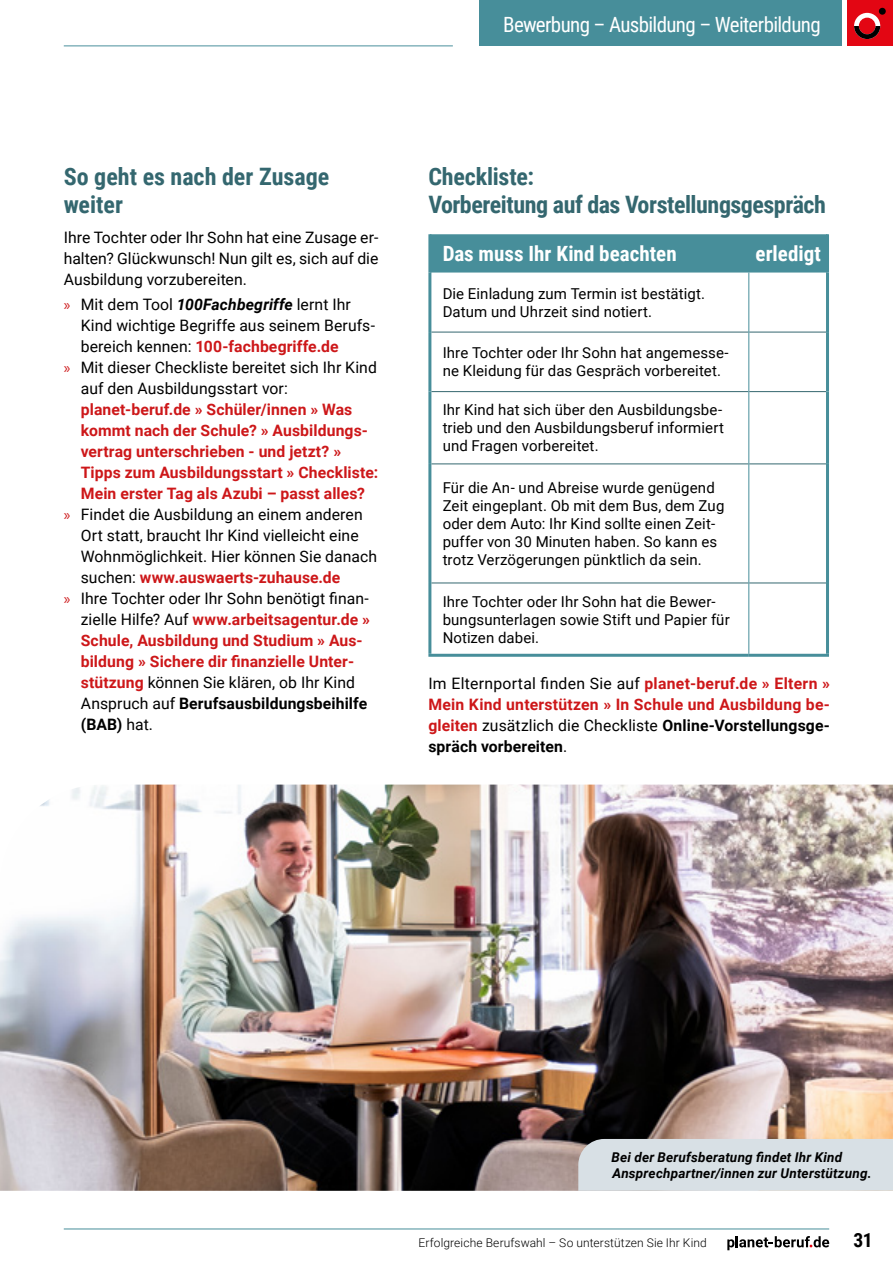
<style>
.page{position:relative;width:893px;height:1263px;background:#fff}
.page>*{position:absolute;margin:0;border:0;box-sizing:border-box;transform-origin:0 0}
.H2_Headline_im_Fließtext{font:700 24px/28.8px "Roboto Condensed";letter-spacing:-.015em;color:#34676f}
.t1{font:21px "Roboto Condensed";letter-spacing:-.03em;color:#fff}
.t2{font:700 21px "Roboto Condensed";color:#fff}
.t3{font:700 19.5px "Roboto Condensed";color:#000}
.p_Fliesstext{font:700 15.75px/21px "Roboto";letter-spacing:.005em;color:#cd1719}
.p_Fliesstext-2{font:15.75px/21px "Roboto";letter-spacing:.005em;color:#000}
.p_Tabellentexte{font:15px/18px "Roboto";letter-spacing:.01em;color:#000}
.t4{font:italic 700 13.5px/16.2px "Roboto";letter-spacing:.015em;color:#000}
.t5{font:300 12px "Roboto";letter-spacing:.01em;color:#000}
.s1{font-family:"Myriad Pro";color:#cd1719}
.s2{font-weight:700;font-style:italic}
.s3{font-weight:700;color:#cd1719}
.s4{font-family:"Myriad Pro";font-weight:400}
.s5{font-weight:400;color:#000}
.s6{color:#000}
</style>
<div class="page">
<hr style="left:64px;top:46px;width:389px;height:1px;background:#478e9a">
<hr style="left:64px;top:1228px;width:765px;height:1px;background:#478e9a">
<div style="left:479px;top:0;width:363px;height:46px;background:#478e9a"></div>
<div style="left:847px;top:0;width:46px;height:46px;background:#e30613"></div>
<svg style="left:727px;top:1236px;width:102px;height:14px"></svg>
<svg style="left:854px;top:13px;width:26px;height:13px"></svg>
<svg style="left:854px;top:26px;width:26px;height:13px"></svg>
<div style="left:879px;top:8px;width:7px;height:7px;background:#000;border-radius:50%"></div>
<img style="left:0;top:784px;width:893px;height:407px">
<div style="left:578px;top:1139px;width:315px;height:52px;background:#d8e0e5"></div>
<div style="left:431px;top:234px;width:395px;height:39px;background:#478e9a"></div>
<hr style="left:431px;top:332px;width:317px;height:1px;background:#34676f">
<hr style="left:749px;top:332px;width:77px;height:1px;background:#34676f">
<hr style="left:431px;top:391px;width:317px;height:1px;background:#34676f">
<hr style="left:749px;top:391px;width:77px;height:1px;background:#34676f">
<hr style="left:431px;top:463px;width:317px;height:1px;background:#34676f">
<hr style="left:749px;top:463px;width:77px;height:1px;background:#34676f">
<hr style="left:431px;top:583px;width:317px;height:1px;background:#34676f">
<hr style="left:749px;top:583px;width:77px;height:1px;background:#34676f">
<hr style="left:428px;top:234px;width:3px;height:39px;background:#478e9a">
<hr style="left:428px;top:273px;width:3px;height:59px;background:#478e9a">
<hr style="left:428px;top:332px;width:3px;height:60px;background:#478e9a">
<hr style="left:428px;top:392px;width:3px;height:72px;background:#478e9a">
<hr style="left:428px;top:464px;width:3px;height:119px;background:#478e9a">
<hr style="left:428px;top:583px;width:3px;height:71px;background:#478e9a">
<hr style="left:748px;top:273px;width:1px;height:59px;background:#478e9a">
<hr style="left:748px;top:332px;width:1px;height:60px;background:#478e9a">
<hr style="left:748px;top:392px;width:1px;height:72px;background:#478e9a">
<hr style="left:748px;top:464px;width:1px;height:119px;background:#478e9a">
<hr style="left:748px;top:583px;width:1px;height:71px;background:#478e9a">
<hr style="left:826px;top:234px;width:3px;height:39px;background:#478e9a">
<hr style="left:826px;top:273px;width:3px;height:59px;background:#478e9a">
<hr style="left:826px;top:332px;width:3px;height:60px;background:#478e9a">
<hr style="left:826px;top:392px;width:3px;height:72px;background:#478e9a">
<hr style="left:826px;top:464px;width:3px;height:119px;background:#478e9a">
<hr style="left:826px;top:583px;width:3px;height:71px;background:#478e9a">
<hr style="left:428px;top:654px;width:321px;height:3px;background:#478e9a">
<hr style="left:749px;top:654px;width:80px;height:3px;background:#478e9a">
<h2 class="t1" style="left:503px;top:10px;width:319px">Bewerbung – Ausbildung – Weiterbildung</h2>
<h2 class="H2_Headline_im_Fließtext" style="left:64px;top:161px;width:267px">So geht es nach der Zusage weiter</h2>
<p class="p_Fliesstext-2" style="left:64px;top:226px;width:316px;text-align:justify">Ihre Tochter oder Ihr Sohn hat eine Zusage er&shy;halten? Glückwunsch! Nun gilt es, sich auf die Ausbildung vorzubereiten.</p>
<p class="p_Fliesstext-2" style="left:81px;top:293px;width:296px;text-indent:-17px"><span class="s1">»</span> Mit dem Tool <span class="s2">100Fachbegriffe</span> lernt Ihr<br>Kind wichtige Begriffe aus seinem Berufs&shy;bereich kennen: <span class="s3">100-fachbegriffe.de</span></p>
<p class="p_Fliesstext" style="left:81px;top:356px;width:299px;text-indent:-17px"><span class="s4">»</span> <span class="s5">Mit dieser Checkliste bereitet sich Ihr Kind auf den Ausbildungsstart vor: </span>planet-beruf.de » Schüler/innen » Was kommt nach der Schule? » Ausbildungs&shy;vertrag unterschrieben - und jetzt? » Tipps zum Ausbildungsstart » Checkliste:<br>Mein erster Tag als Azubi – passt alles?</p>
<p class="p_Fliesstext-2" style="left:81px;top:503px;width:298px;text-indent:-17px"><span class="s1">»</span> Findet die Ausbildung an einem anderen Ort statt, braucht Ihr Kind vielleicht eine Wohnmöglichkeit. Hier können Sie danach suchen: <span class="s3">www.auswaerts-zuhause.de</span></p>
<p class="p_Fliesstext" style="left:81px;top:587px;width:291px;text-indent:-17px"><span class="s4">»</span> <span class="s5">Ihre Tochter oder Ihr Sohn benötigt finan&shy;zielle Hilfe? Auf</span> www.arbeitsagentur.de » Schule, Ausbildung und Studium » Aus&shy;bildung » Sichere dir finanzielle Unter&shy;stützung <span class="s5">können Sie klären, ob Ihr Kind Anspruch auf</span> <span class="s6">Berufsausbildungsbeihilfe (BAB)</span> <span class="s5">hat.</span></p>
<h2 class="H2_Headline_im_Fließtext" style="left:428px;top:161px;width:399px">Checkliste:<br>Vorbereitung auf das Vorstellungsgespräch</h2>
<p class="t2" style="left:443px;top:239px;width:235px">Das muss Ihr Kind beachten</p>
<p class="t2" style="left:755px;top:239px;width:67px">erledigt</p>
<p class="p_Tabellentexte" style="left:443px;top:284px;width:264px">Die Einladung zum Termin ist bestätigt.<br>Datum und Uhrzeit sind notiert.</p>
<p class="p_Tabellentexte" style="left:443px;top:344px;width:288px">Ihre Tochter oder Ihr Sohn hat angemesse&shy;ne Kleidung für das Gespräch vorbereitet.</p>
<p class="p_Tabellentexte" style="left:443px;top:400px;width:283px;text-align:justify">Ihr Kind hat sich über den Ausbildungsbe&shy;trieb und den Ausbildungsberuf informiert und Fragen vorbereitet.</p>
<p class="p_Tabellentexte" style="left:443px;top:478px;width:283px">Für die An- und Abreise wurde genügend Zeit eingeplant. Ob mit dem Bus, dem Zug oder dem Auto: Ihr Kind sollte einen Zeit&shy;puffer von 30 Minuten haben. So kann es trotz Verzögerungen pünktlich da sein.</p>
<p class="p_Tabellentexte" style="left:443px;top:592px;width:289px">Ihre Tochter oder Ihr Sohn hat die Bewer&shy;bungsunterlagen sowie Stift und Papier für<br>Notizen dabei.</p>
<p class="p_Fliesstext" style="left:428px;top:672px;width:403px;text-align:justify"><span class="s5">Im Elternportal finden Sie auf</span> planet-beruf.de » Eltern » Mein Kind unterstützen » In Schule und Ausbildung be&shy;gleiten <span class="s5">zusätzlich die Checkliste</span> <span class="s6">Online-Vorstellungsge&shy;spräch vorbereiten</span><span class="s5">.</span></p>
<p class="t4" style="left:612px;top:1148px;width:262px">Bei der Berufsberatung findet Ihr Kind<br>Ansprechpartner/innen zur Unterstützung.</p>
<p class="t5" style="left:418px;top:1234px;width:290px">Erfolgreiche Berufswahl – So unterstützen Sie Ihr Kind</p>
<p class="t3" style="left:853px;top:1226px;width:21px">31</p>
</div>
